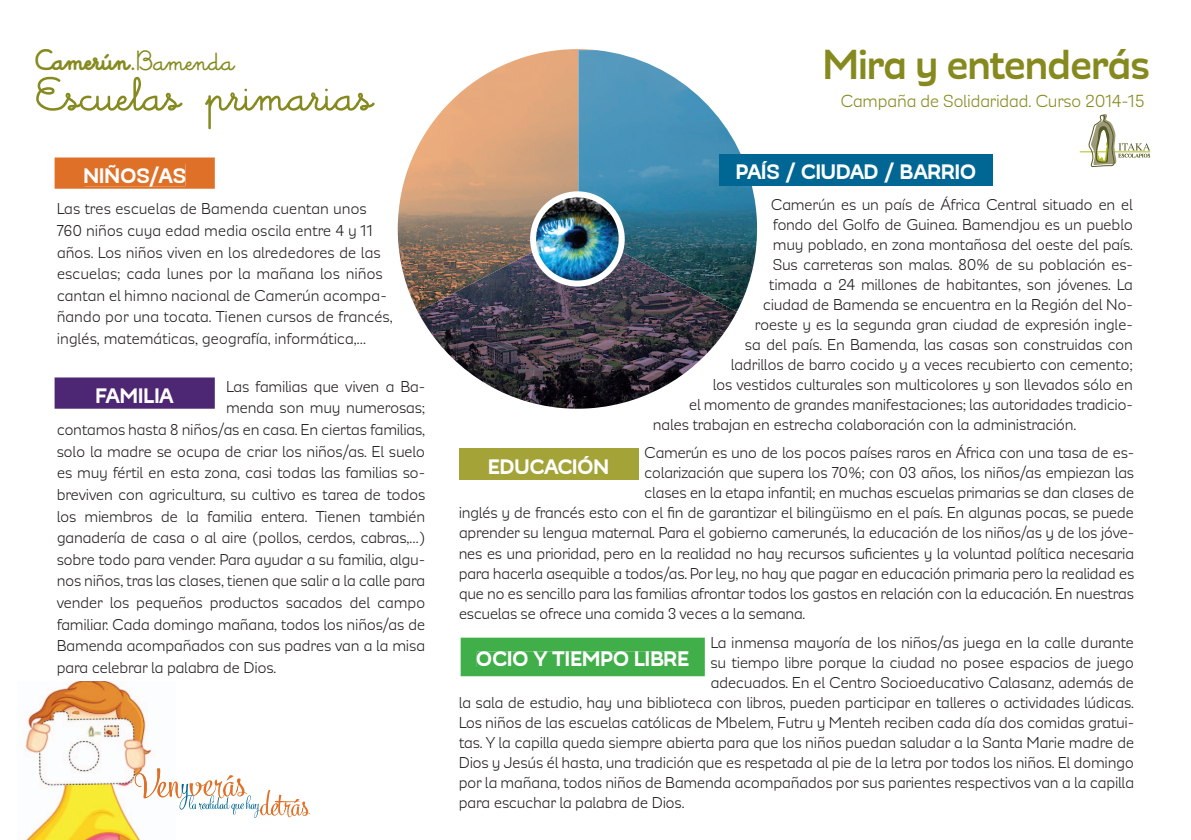
<style>
.page{position:relative;width:1191px;height:840px;background:#fff}
.page>*{position:absolute;margin:0;border:0;box-sizing:border-box;transform-origin:0 0}
.t1{font:700 50px "Memimas";color:#868a1e}
.t2{font:700 48px "Modernica";letter-spacing:-.035em;color:#868a1e}
.t3{font:900 29.8px "Memimas";color:#868a1e}
.t4{font:800 24px "Modernica";color:#fff}
.t5{font:20px "Modernica";letter-spacing:-.02em;color:#868a1e}
.t6{font:18px/21.6px "Modernica";letter-spacing:-.02em;color:#231f20}
.s1{font-weight:700}
</style>
<div class="page">
<svg style="left:417px;top:311px;width:320px;height:97px"></svg>
<img style="left:398px;top:49px;width:196px;height:262px">
<img style="left:578px;top:50px;width:179px;height:262px">
<img style="left:418px;top:311px;width:164px;height:97px">
<img style="left:533px;top:194px;width:88px;height:89px;border-radius:44px">
<div style="left:530px;top:191px;width:94px;height:95px;border:6px solid #fff;border-radius:50%"></div>
<hr style="left:1079px;top:151px;width:71px;height:1px;background:#aebc21">
<svg style="left:1088px;top:114px;width:62px;height:53px"></svg>
<svg style="left:55px;top:157px;width:160px;height:32px;background:#e07732"></svg>
<div style="left:85px;top:164px;width:100px;height:22px;background:#df7027"></div>
<div style="left:55px;top:377px;width:160px;height:31px;background:#4e2774"></div>
<div style="left:97px;top:388px;width:77px;height:14px;background:#4e2774"></div>
<div style="left:460px;top:637px;width:245px;height:38px;background:#40ae49"></div>
<div style="left:477px;top:651px;width:212px;height:15px;background:#40ae49"></div>
<div style="left:719px;top:154px;width:273px;height:31px;background:#006693"></div>
<div style="left:459px;top:448px;width:179px;height:31px;background:#a4a337"></div>
<img style="left:25px;top:681px;width:127px;height:158px">
<svg style="left:132px;top:767px;width:178px;height:50px"></svg>
<h3 class="t3" style="left:37px;top:43px;width:199px">Camerún.<span class="s1">Bamenda</span></h3>
<h1 class="t1" style="left:37px;top:69px;width:337px">Escuelas primarias</h1>
<h3 class="t4" style="left:83px;top:164px;width:104px">NIÑOS/AS</h3>
<p class="t6" style="left:57px;top:198px;width:337px">Las tres escuelas de Bamenda cuentan unos 760 niños cuya edad media oscila entre 4 y 11 años. Los niños viven en los alrededores de las escuelas; cada lunes por la mañana los niños cantan el himno nacional de Camerún acompa&shy;ñando por una tocata. Tienen cursos de francés, inglés, matemáticas, geografía, informática,…</p>
<p class="t6" style="left:226px;top:375px;width:201px">Las familias que viven a Ba-</p>
<p class="t6" style="left:226px;top:397px;width:201px">menda son muy numerosas;</p>
<p class="t6" style="left:57px;top:419px;width:370px">contamos hasta 8 niños/as en casa. En ciertas familias,</p>
<p class="t6" style="left:57px;top:440px;width:370px">solo la madre se ocupa de criar los niños/as. El suelo</p>
<p class="t6" style="left:57px;top:462px;width:370px">es muy fértil en esta zona, casi todas las familias so-</p>
<p class="t6" style="left:57px;top:483px;width:370px">breviven con agricultura, su cultivo es tarea de todos</p>
<p class="t6" style="left:57px;top:505px;width:370px">los miembros de la familia entera. Tienen también</p>
<p class="t6" style="left:57px;top:527px;width:370px">ganadería de casa o al aire (pollos, cerdos, cabras,…)</p>
<p class="t6" style="left:57px;top:548px;width:370px">sobre todo para vender. Para ayudar a su familia, algu-</p>
<p class="t6" style="left:57px;top:570px;width:370px">nos niños, tras las clases, tienen que salir a la calle para</p>
<p class="t6" style="left:57px;top:591px;width:370px">vender los pequeños productos sacados del campo</p>
<p class="t6" style="left:57px;top:613px;width:370px">familiar. Cada domingo mañana, todos los niños/as de</p>
<p class="t6" style="left:57px;top:635px;width:370px">Bamenda acompañados con sus padres van a la misa</p>
<p class="t6" style="left:57px;top:656px;width:221px">para celebrar la palabra de Dios.</p>
<h3 class="t4" style="left:95px;top:384px;width:80px">FAMILIA</h3>
<h2 class="t2" style="left:822px;top:43px;width:329px">Mira y entenderás</h2>
<p class="t5" style="left:840px;top:91px;width:306px">Campaña de Solidaridad. Curso 2014-15</p>
<h3 class="t4" style="left:736px;top:161px;width:242px">PAÍS / CIUDAD / BARRIO</h3>
<p class="t6" style="left:771px;top:194px;width:363px">Camerún es un país de África Central situado en el</p>
<p class="t6" style="left:773px;top:214px;width:361px">fondo del Golfo de Guinea. Bamendjou es un pueblo</p>
<p class="t6" style="left:773px;top:234px;width:361px">muy poblado, en zona montañosa del oeste del país.</p>
<p class="t6" style="left:773px;top:254px;width:361px">Sus carreteras son malas. 80% de su población es-</p>
<p class="t6" style="left:769px;top:274px;width:365px">timada a 24 millones de habitantes, son jóvenes. La</p>
<p class="t6" style="left:763px;top:294px;width:372px">ciudad de Bamenda se encuentra en la Región del No-</p>
<p class="t6" style="left:755px;top:314px;width:379px">roeste y es la segunda gran ciudad de expresión ingle-</p>
<p class="t6" style="left:745px;top:334px;width:389px">sa del país. En Bamenda, las casas son construidas con</p>
<p class="t6" style="left:731px;top:354px;width:403px">ladrillos de barro cocido y a veces recubierto con cemento;</p>
<p class="t6" style="left:713px;top:374px;width:421px">los vestidos culturales son multicolores y son llevados sólo en</p>
<p class="t6" style="left:689px;top:394px;width:445px">el momento de grandes manifestaciones; las autoridades tradicio-</p>
<p class="t6" style="left:653px;top:414px;width:425px">nales trabajan en estrecha colaboración con la administración.</p>
<p class="t6" style="left:644px;top:442px;width:491px">Camerún es uno de los pocos países raros en África con una tasa de es-</p>
<p class="t6" style="left:644px;top:462px;width:491px">colarización que supera los 70%; con 03 años, los niños/as empiezan las</p>
<p class="t6" style="left:644px;top:482px;width:491px">clases en la etapa infantil; en muchas escuelas primarias se dan clases de</p>
<p class="t6" style="left:459px;top:502px;width:677px">inglés y de francés esto con el fin de garantizar el bilingüismo en el país. En algunas pocas, se puede</p>
<p class="t6" style="left:459px;top:522px;width:677px">aprender su lengua maternal. Para el gobierno camerunés, la educación de los niños/as y de los jóve-</p>
<p class="t6" style="left:459px;top:542px;width:677px">nes es una prioridad, pero en la realidad no hay recursos suficientes y la voluntad política necesaria</p>
<p class="t6" style="left:459px;top:562px;width:677px">para hacerla asequible a todos/as. Por ley, no hay que pagar en educación primaria pero la realidad es</p>
<p class="t6" style="left:459px;top:582px;width:677px">que no es sencillo para las familias afrontar todos los gastos en relación con la educación. En nuestras</p>
<p class="t6" style="left:459px;top:602px;width:348px">escuelas se ofrece una comida 3 veces a la semana.</p>
<h3 class="t4" style="left:488px;top:455px;width:122px">EDUCACIÓN</h3>
<p class="t6" style="left:710px;top:631px;width:425px">La inmensa mayoría de los niños/as juega en la calle durante</p>
<p class="t6" style="left:710px;top:651px;width:425px">su tiempo libre porque la ciudad no posee espacios de juego</p>
<p class="t6" style="left:710px;top:671px;width:425px">adecuados. En el Centro Socioeducativo Calasanz, además de</p>
<p class="t6" style="left:459px;top:691px;width:677px">la sala de estudio, hay una biblioteca con libros, pueden participar en talleres o actividades lúdicas.</p>
<p class="t6" style="left:459px;top:711px;width:677px">Los niños de las escuelas católicas de Mbelem, Futru y Menteh reciben cada día dos comidas gratui-</p>
<p class="t6" style="left:459px;top:731px;width:677px">tas. Y la capilla queda siempre abierta para que los niños puedan saludar a la Santa Marie madre de</p>
<p class="t6" style="left:459px;top:751px;width:677px">Dios y Jesús él hasta, una tradición que es respetada al pie de la letra por todos los niños. El domingo</p>
<p class="t6" style="left:459px;top:771px;width:677px">por la mañana, todos niños de Bamenda acompañados por sus parientes respectivos van a la capilla</p>
<p class="t6" style="left:459px;top:791px;width:227px">para escuchar la palabra de Dios.</p>
<h3 class="t4" style="left:476px;top:647px;width:215px">OCIO Y TIEMPO LIBRE</h3>
</div>
